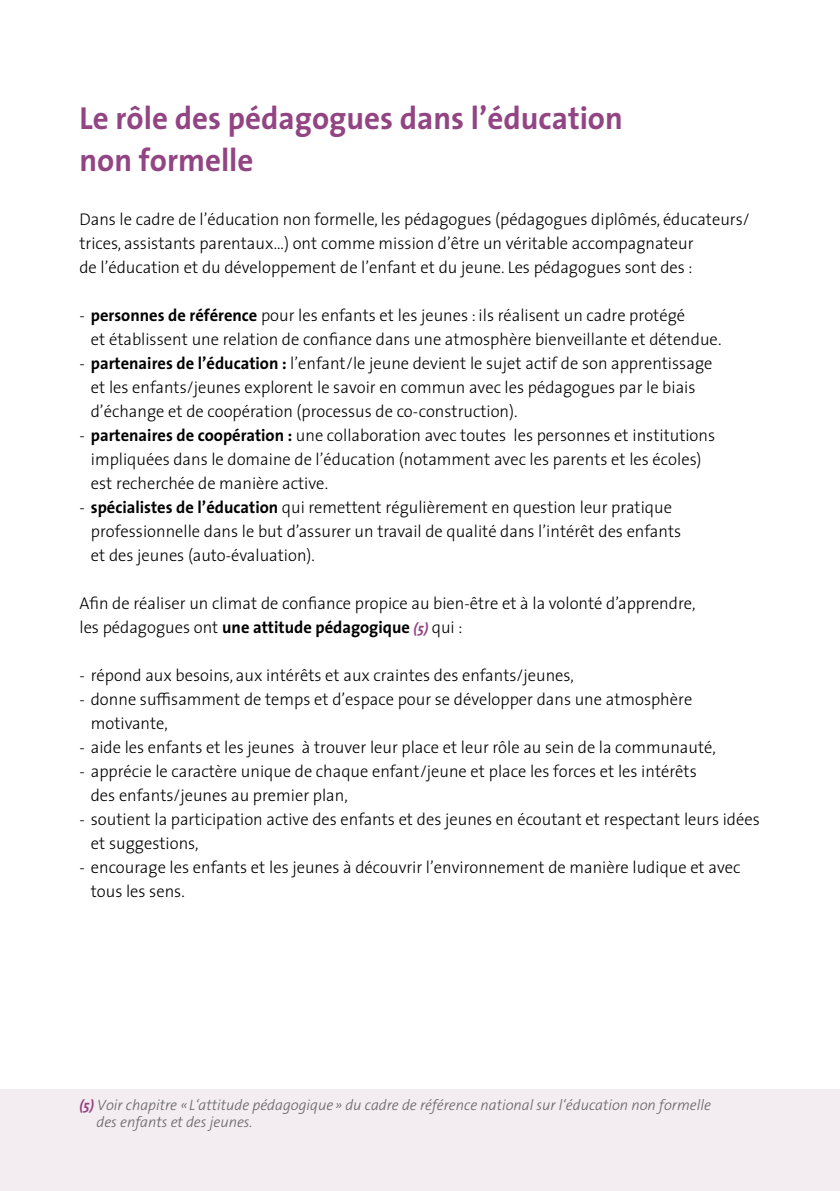
<style>
.page{position:relative;width:840px;height:1191px;background:#fff}
.page>*{position:absolute;margin:0;border:0;box-sizing:border-box;transform-origin:0 0}
.t1{font:700 32px/42px "The Sans";color:#924483}
.t2{font:300 17px/24px "The Sans";color:#000}
.t3{font:italic 300 15px/17px "The Sans B3";color:#636363}
.s1{font-weight:700}
.s2{font-weight:700;font-style:italic;font-size:14px;color:#924483}
.s3{font-family:"The Sans";font-weight:700;font-size:14px;color:#924483}
</style>
<div class="page">
<div style="left:0;top:1089px;width:839px;height:102px;background:#f3ecf0"></div>
<h1 class="t1" style="left:79px;top:96px;width:544px">Le rôle des pédagogues dans l’éducation non formelle</h1>
<p class="t2" style="left:79px;top:206px;width:671px">Dans le cadre de l’éducation non formelle, les pédagogues (pédagogues diplômés, éducateurs/ trices, assistants parentaux…) ont comme mission d’être un véritable accompagnateur<br>de l’éducation et du développement de l’enfant et du jeune. Les pédagogues sont des :</p>
<p class="t2" style="left:91px;top:302px;width:631px;text-indent:-11px">- <span class="s1">personnes de référence</span> pour les enfants et les jeunes : ils réalisent un cadre protégé<br>et établissent une relation de confiance dans une atmosphère bienveillante et détendue.</p>
<p class="t2" style="left:91px;top:350px;width:622px;text-indent:-11px">- <span class="s1">partenaires de l’éducation :</span> l’enfant/le jeune devient le sujet actif de son apprentissage et les enfants/jeunes explorent le savoir en commun avec les pédagogues par le biais d’échange et de coopération (processus de co-construction).</p>
<p class="t2" style="left:91px;top:422px;width:625px;text-indent:-11px">- <span class="s1">partenaires de coopération :</span> une collaboration avec toutes les personnes et institutions impliquées dans le domaine de l’éducation (notamment avec les parents et les écoles) est recherchée de manière active.</p>
<p class="t2" style="left:91px;top:494px;width:591px;text-indent:-11px">- <span class="s1">spécialistes de l’éducation</span> qui remettent régulièrement en question leur pratique professionnelle dans le but d’assurer un travail de qualité dans l’intérêt des enfants et des jeunes (auto-évaluation).</p>
<p class="t2" style="left:79px;top:590px;width:617px">Afin de réaliser un climat de confiance propice au bien-être et à la volonté d’apprendre, les pédagogues ont <span class="s1">une attitude pédagogique</span> <span class="s2">(5)</span> qui :</p>
<p class="t2" style="left:79px;top:662px;width:495px">- répond aux besoins, aux intérêts et aux craintes des enfants/jeunes,</p>
<p class="t2" style="left:91px;top:686px;width:602px;text-indent:-11px">- donne suffisamment de temps et d’espace pour se développer dans une atmosphère motivante,</p>
<p class="t2" style="left:79px;top:734px;width:637px">- aide les enfants et les jeunes à trouver leur place et leur rôle au sein de la communauté,</p>
<p class="t2" style="left:91px;top:758px;width:607px;text-indent:-11px">- apprécie le caractère unique de chaque enfant/jeune et place les forces et les intérêts des enfants/jeunes au premier plan,</p>
<p class="t2" style="left:91px;top:806px;width:670px;text-indent:-11px">- soutient la participation active des enfants et des jeunes en écoutant et respectant leurs idées et suggestions,</p>
<p class="t2" style="left:91px;top:854px;width:651px;text-indent:-11px">- encourage les enfants et les jeunes à découvrir l’environnement de manière ludique et avec tous les sens.</p>
<p class="t3" style="left:96px;top:1097px;width:615px;text-indent:-17px"><span class="s3">(5)</span> Voir chapitre « L‘attitude pédagogique » du cadre de référence national sur l‘éducation non formelle des enfants et des jeunes.</p>
</div>
